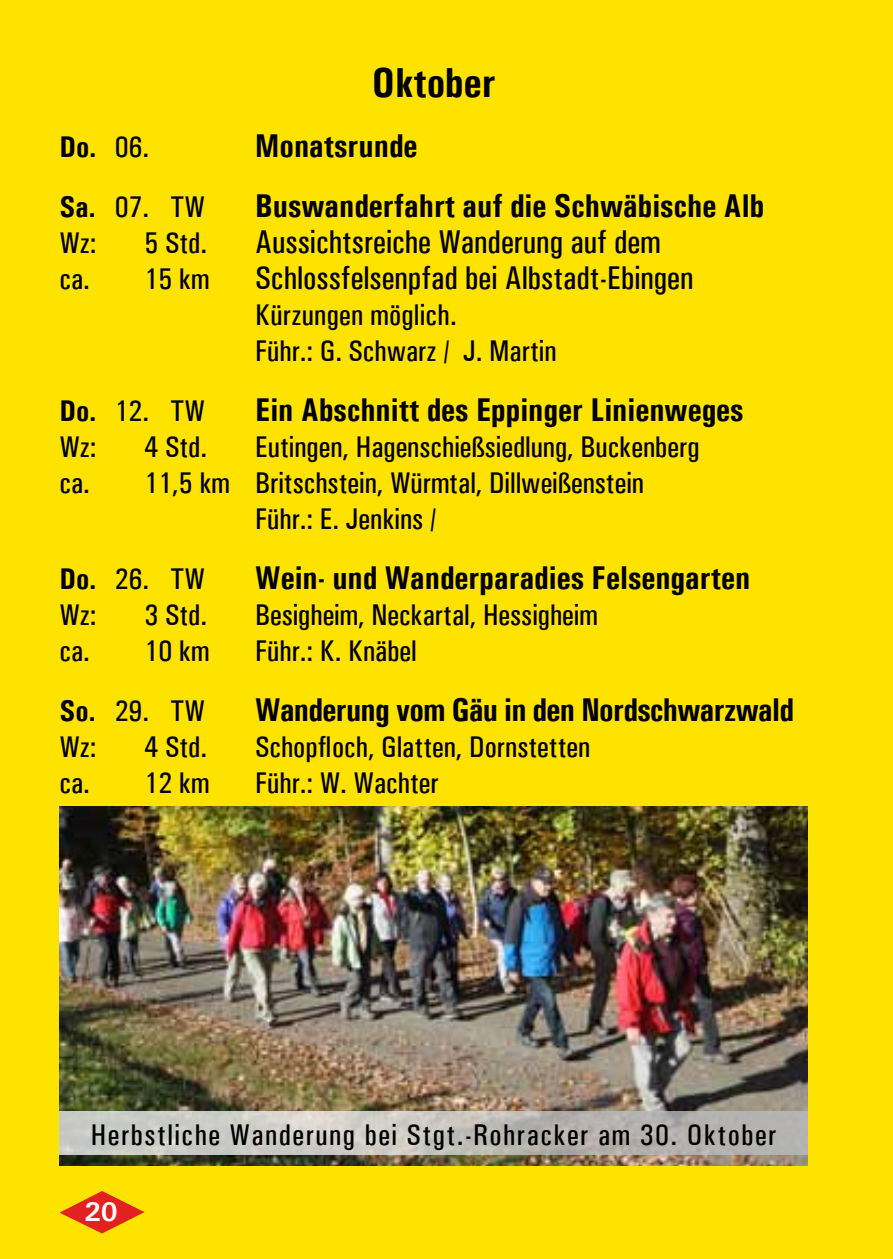
<style>
.page{position:relative;width:893px;height:1259px;background:#ffe300}
.page>*{position:absolute;margin:0;border:0;box-sizing:border-box;transform-origin:0 0}
.t1{font:700 condensed 42px "Univers";color:#000}
.t2{font:700 condensed 33px "Univers";color:#000}
.t3{font:500 condensed 33px "Univers";color:#000}
.t4{font:700 condensed 33px "Univers";letter-spacing:-.02em;color:#000}
.t5{font:500 condensed 30px/36px "Univers";color:#000}
.t6{font:500 condensed 30px "Univers";letter-spacing:.05em;color:#000}
.t7{font:700 condensed 30px "Univers";color:#000}
.t8{font:700 27px "Univers";color:#fff}
.s1{font-weight:500}
.s2{font-weight:700}
</style>
<div class="page">
<svg style="left:60px;top:1191px;width:85px;height:42px"></svg>
<img style="left:60px;top:806px;width:748px;height:359px">
<svg style="left:60px;top:1112px;width:748px;height:42px;background:#c2c0bc"></svg>
<h1 class="t1" style="left:372px;top:57px;width:125px">Oktober</h1>
<p class="t7" style="left:60px;top:129px;width:91px">Do. <span class="s1">06.</span></p>
<p class="t2" style="left:255px;top:126px;width:164px">Monatsrunde</p>
<p class="t5" style="left:60px;top:189px;width:147px"><span class="s2">Sa.</span> 07. TW</p>
<p class="t2" style="left:255px;top:186px;width:511px">Buswanderfahrt auf die Schwäbische Alb</p>
<p class="t5" style="left:60px;top:225px;width:39px">Wz:</p>
<p class="t5" style="left:145px;top:225px;width:64px">5 Std.</p>
<p class="t3" style="left:255px;top:222px;width:407px">Aussichtsreiche Wanderung auf dem</p>
<p class="t5" style="left:60px;top:261px;width:151px">ca. 15 km</p>
<p class="t3" style="left:255px;top:258px;width:440px">Schlossfelsenpfad bei Albstadt-Ebingen</p>
<p class="t5" style="left:255px;top:297px;width:303px">Kürzungen möglich.<br>Führ.: G. Schwarz / J. Martin</p>
<p class="t5" style="left:60px;top:393px;width:147px"><span class="s2">Do.</span> 12. TW</p>
<p class="t2" style="left:255px;top:390px;width:490px">Ein Abschnitt des Eppinger Linienweges</p>
<p class="t5" style="left:60px;top:429px;width:39px">Wz:</p>
<p class="t5" style="left:145px;top:429px;width:64px">4 Std.</p>
<p class="t5" style="left:255px;top:429px;width:446px">Eutingen, Hagenschießsiedlung, Buckenberg</p>
<p class="t5" style="left:60px;top:465px;width:586px">ca. 11,5 km Britschstein, Würmtal, Dillweißenstein</p>
<p class="t5" style="left:255px;top:501px;width:183px">Führ.: E. Jenkins /</p>
<p class="t5" style="left:60px;top:561px;width:147px"><span class="s2">Do.</span> 26. TW</p>
<p class="t2" style="left:255px;top:558px;width:497px">Wein- und Wanderparadies Felsengarten</p>
<p class="t5" style="left:60px;top:597px;width:39px">Wz:</p>
<p class="t5" style="left:145px;top:597px;width:64px">3 Std.</p>
<p class="t5" style="left:255px;top:597px;width:344px">Besigheim, Neckartal, Hessigheim</p>
<p class="t5" style="left:60px;top:633px;width:151px">ca. 10 km</p>
<p class="t5" style="left:255px;top:633px;width:163px">Führ.: K. Knäbel</p>
<p class="t5" style="left:60px;top:693px;width:147px"><span class="s2">So.</span> 29. TW</p>
<p class="t4" style="left:255px;top:690px;width:540px">Wanderung vom Gäu in den Nordschwarzwald</p>
<p class="t5" style="left:60px;top:729px;width:39px">Wz:</p>
<p class="t5" style="left:145px;top:729px;width:64px">4 Std.</p>
<p class="t5" style="left:255px;top:729px;width:337px">Schopfloch, Glatten, Dornstetten</p>
<p class="t5" style="left:60px;top:765px;width:151px">ca. 12 km</p>
<p class="t5" style="left:255px;top:765px;width:185px">Führ.: W. Wachter</p>
<p class="t6" style="left:91px;top:1117px;width:687px">Herbstliche Wanderung bei Stgt.-Rohracker am 30. Oktober</p>
<p class="t8" style="left:84px;top:1194px;width:35px">20</p>
</div>
